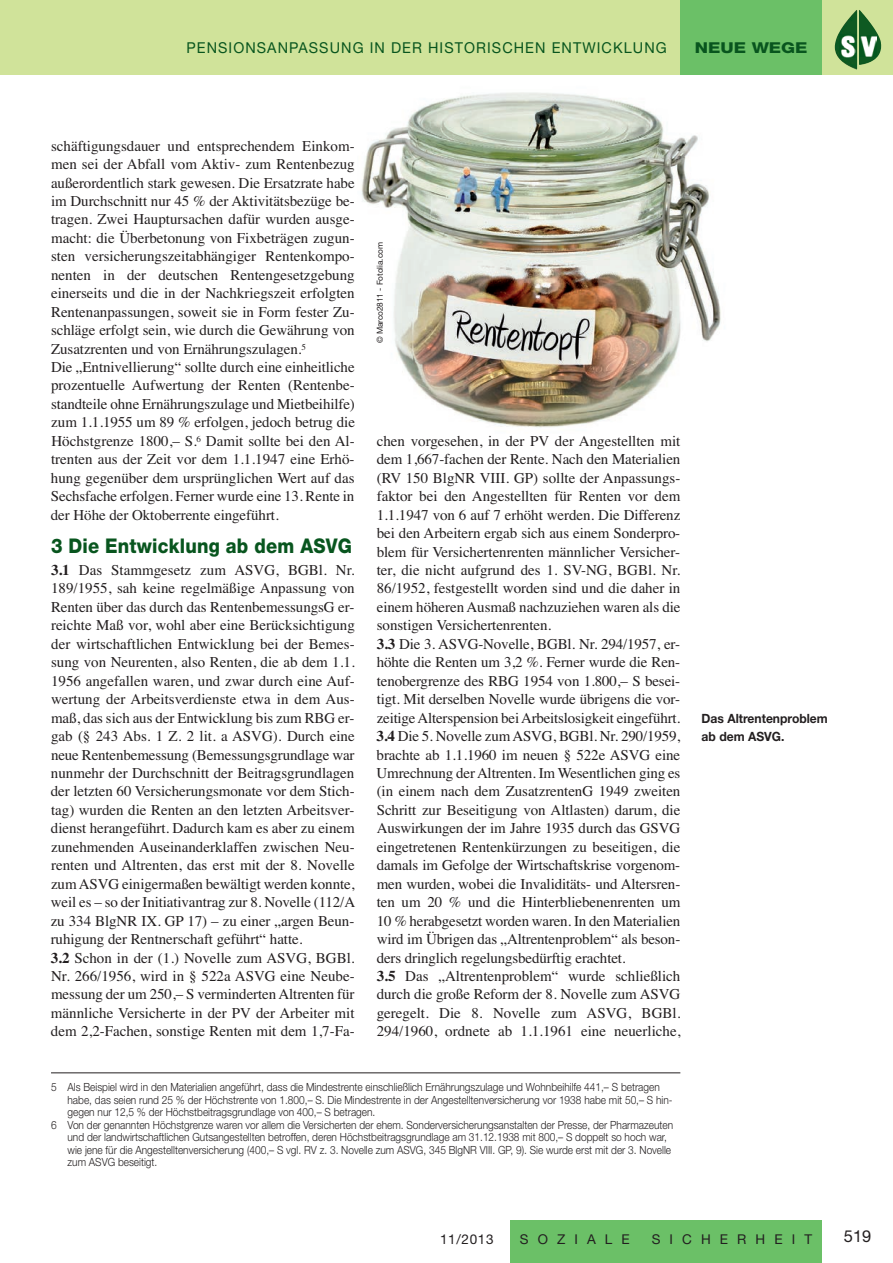
<style>
.page{position:relative;width:893px;height:1263px;background:#fff}
.page>*{position:absolute;margin:0;border:0;box-sizing:border-box;transform-origin:0 0}
.t1{font:800 20.25px "Helvetica Neue";letter-spacing:.01em;color:#08551e;scale:.9 1}
.t2{font:16.5px "Helvetica Neue";color:#231f20}
.t3{font:15px/18.5px "Times";letter-spacing:-.005em;color:#231f20}
.t4{font:15px "Helvetica Neue";letter-spacing:.075em;color:#08551e;scale:.96 1}
.t5{font:800 15px "Helvetica Neue";color:#08551e;scale:1.2 1}
.t6{font:13.5px "Helvetica Neue";letter-spacing:.675em;color:#231f20}
.t7{font:700 12.75px/18px "Helvetica Neue";color:#231f20;scale:.95 1}
.t8{font:300 11.25px "Helvetica Neue";color:#231f20;scale:.9 1}
.t9{font:8.25px "Helvetica Neue";letter-spacing:-.005em;color:#231f20}
.s1{font-weight:700}
</style>
<div class="page">
<img style="left:361px;top:92px;width:360px;height:336px">
<div style="left:0;top:0;width:893px;height:74px;background:#d0e39a"></div>
<div style="left:680px;top:0;width:142px;height:74px;background:#6bc067"></div>
<div style="left:510px;top:1220px;width:312px;height:43px;background:#6bc067"></div>
<img style="left:859px;top:10px;width:22px;height:55px">
<img style="left:835px;top:10px;width:22px;height:60px">
<img style="left:839px;top:35px;width:17px;height:22px">
<img style="left:861px;top:36px;width:15px;height:21px">
<hr style="left:51px;top:1072px;width:629px;height:1px;background:#231f20">
<p class="t4" style="left:186px;top:43px;width:502px">PENSIONSANPASSUNG IN DER HISTORISCHEN ENTWICKLUNG</p>
<p class="t5" style="left:695px;top:43px;width:96px">NEUE WEGE</p>
<p class="t3" style="left:51px;top:136px;width:306px">schäftigungsdauer und entsprechendem Einkom&shy;men sei der Abfall vom Aktiv- zum Rentenbezug außerordentlich stark gewesen. Die Ersatzrate habe im Durchschnitt nur 45 % der Aktivitätsbezüge be&shy;tragen. Zwei Hauptursachen dafür wurden ausge&shy;macht: die Überbetonung von Fixbeträgen zugun&shy;sten versicherungszeitabhängiger Rentenkompo&shy;nenten in der deutschen Rentengesetzgebung einerseits und die in der Nachkriegszeit erfolgten Rentenanpassungen, soweit sie in Form fester Zu&shy;schläge erfolgt sein, wie durch die Gewährung von Zusatzrenten und von Ernährungszulagen.<sup>5<br></sup>Die „Entnivellierung“ sollte durch eine einheitliche prozentuelle Aufwertung der Renten (Rentenbe&shy;standteile ohne Ernährungszulage und Mietbeihilfe) zum 1.1.1955 um 89 % erfolgen, jedoch betrug die Höchstgrenze 1800,– S.<sup>6</sup> Damit sollte bei den Al&shy;trenten aus der Zeit vor dem 1.1.1947 eine Erhö&shy;hung gegenüber dem ursprünglichen Wert auf das Sechsfache erfolgen. Ferner wurde eine 13. Rente in der Höhe der Oktoberrente eingeführt.</p>
<h1 class="t1" style="left:51px;top:538px;width:336px">3 Die Entwicklung ab dem ASVG</h1>
<p class="t3" style="left:51px;top:561px;width:306px"><span class="s1">3.1</span> Das Stammgesetz zum ASVG, BGBl. Nr.<br>189/1955, sah keine regelmäßige Anpassung von Renten über das durch das RentenbemessungsG er&shy;reichte Maß vor, wohl aber eine Berücksichtigung der wirtschaftlichen Entwicklung bei der Bemes&shy;sung von Neurenten, also Renten, die ab dem 1.1.<br>1956 angefallen waren, und zwar durch eine Auf&shy;wertung der Arbeitsverdienste etwa in dem Aus&shy;maß, das sich aus der Entwicklung bis zum RBG er&shy;gab (§ 243 Abs. 1 Z. 2 lit. a ASVG). Durch eine neue Rentenbemessung (Bemessungsgrundlage war nunmehr der Durchschnitt der Beitragsgrundlagen der letzten 60 Versicherungsmonate vor dem Stich&shy;tag) wurden die Renten an den letzten Arbeitsver&shy;dienst herangeführt. Dadurch kam es aber zu einem zunehmenden Auseinanderklaffen zwischen Neu&shy;renten und Altrenten, das erst mit der 8. Novelle zum ASVG einigermaßen bewältigt werden konnte, weil es – so der Initiativantrag zur 8. Novelle (112/A zu 334 BlgNR IX. GP 17) – zu einer „argen Beun&shy;ruhigung der Rentnerschaft geführt“ hatte.<br><span class="s1">3.2</span> Schon in der (1.) Novelle zum ASVG, BGBl.<br>Nr. 266/1956, wird in § 522a ASVG eine Neube&shy;messung der um 250,– S verminderten Altrenten für männliche Versicherte in der PV der Arbeiter mit dem 2,2-Fachen, sonstige Renten mit dem 1,7-Fa-</p>
<p class="t9" style="left:377px;top:343px;width:102px;rotate:-90deg">© Marco2811 - Fotolia.com</p>
<p class="t3" style="left:377px;top:431px;width:305px">chen vorgesehen, in der PV der Angestellten mit dem 1,667-fachen der Rente. Nach den Materialien (RV 150 BlgNR VIII. GP) sollte der Anpassungs&shy;faktor bei den Angestellten für Renten vor dem 1.1.1947 von 6 auf 7 erhöht werden. Die Differenz bei den Arbeitern ergab sich aus einem Sonderpro&shy;blem für Versichertenrenten männlicher Versicher&shy;ter, die nicht aufgrund des 1. SV-NG, BGBl. Nr.<br>86/1952, festgestellt worden sind und die daher in einem höheren Ausmaß nachzuziehen waren als die sonstigen Versichertenrenten.<br><span class="s1">3.3</span> Die 3. ASVG-Novelle, BGBl. Nr. 294/1957, er&shy;höhte die Renten um 3,2 %. Ferner wurde die Ren&shy;tenobergrenze des RBG 1954 von 1.800,– S besei&shy;tigt. Mit derselben Novelle wurde übrigens die vor&shy;zeitige Alterspension bei Arbeitslosigkeit eingeführt.<br><span class="s1">3.4</span> Die 5. Novelle zum ASVG, BGBl. Nr. 290/1959, brachte ab 1.1.1960 im neuen § 522e ASVG eine Umrechnung der Altrenten. Im Wesentlichen ging es (in einem nach dem ZusatzrentenG 1949 zweiten Schritt zur Beseitigung von Altlasten) darum, die Auswirkungen der im Jahre 1935 durch das GSVG eingetretenen Rentenkürzungen zu beseitigen, die damals im Gefolge der Wirtschaftskrise vorgenom&shy;men wurden, wobei die Invaliditäts- und Altersren&shy;ten um 20 % und die Hinterbliebenenrenten um 10 % herabgesetzt worden waren. In den Materialien wird im Übrigen das „Altrentenproblem“ als beson&shy;ders dringlich regelungsbedürftig erachtet.<br><span class="s1">3.5</span> Das „Altrentenproblem“ wurde schließlich durch die große Reform der 8. Novelle zum ASVG geregelt. Die 8. Novelle zum ASVG, BGBl.<br>294/1960, ordnete ab 1.1.1961 eine neuerliche,</p>
<p class="t8" style="left:51px;top:1078px;width:678px">5 Als Beispiel wird in den Materialien angeführt, dass die Mindestrente einschließlich Ernährungszulage und Wohnbeihilfe 441,– S betragen</p>
<p class="t8" style="left:68px;top:1091px;width:674px">habe, das seien rund 25 % der Höchstrente von 1.800,– S. Die Mindestrente in der Angestelltenversicherung vor 1938 habe mit 50,– S hin-</p>
<p class="t8" style="left:68px;top:1103px;width:344px">gegen nur 12,5 % der Höchstbeitragsgrundlage von 400,– S betragen.</p>
<p class="t8" style="left:51px;top:1116px;width:693px">6 Von der genannten Höchstgrenze waren vor allem die Versicherten der ehem. Sonderversicherungsanstalten der Presse, der Pharmazeuten</p>
<p class="t8" style="left:68px;top:1128px;width:668px">und der landwirtschaftlichen Gutsangestellten betroffen, deren Höchstbeitragsgrundlage am 31.12.1938 mit 800,– S doppelt so hoch war,</p>
<p class="t8" style="left:68px;top:1140px;width:672px">wie jene für die Angestelltenversicherung (400,– S vgl. RV z. 3. Novelle zum ASVG, 345 BlgNR VIII. GP, 9). Sie wurde erst mit der 3. Novelle</p>
<p class="t8" style="left:68px;top:1153px;width:101px">zum ASVG beseitigt.</p>
<p class="t7" style="left:702px;top:709px;width:134px">Das Altrentenproblem ab dem ASVG.</p>
<p class="t6" style="left:440px;top:1234px;width:55px">11/2013</p>
<p class="t6" style="left:520px;top:1234px;width:111px">SOZIALE</p>
<p class="t6" style="left:652px;top:1234px;width:162px">SICHERHEIT</p>
<p class="t2" style="left:844px;top:1230px;width:29px">519</p>
</div>
